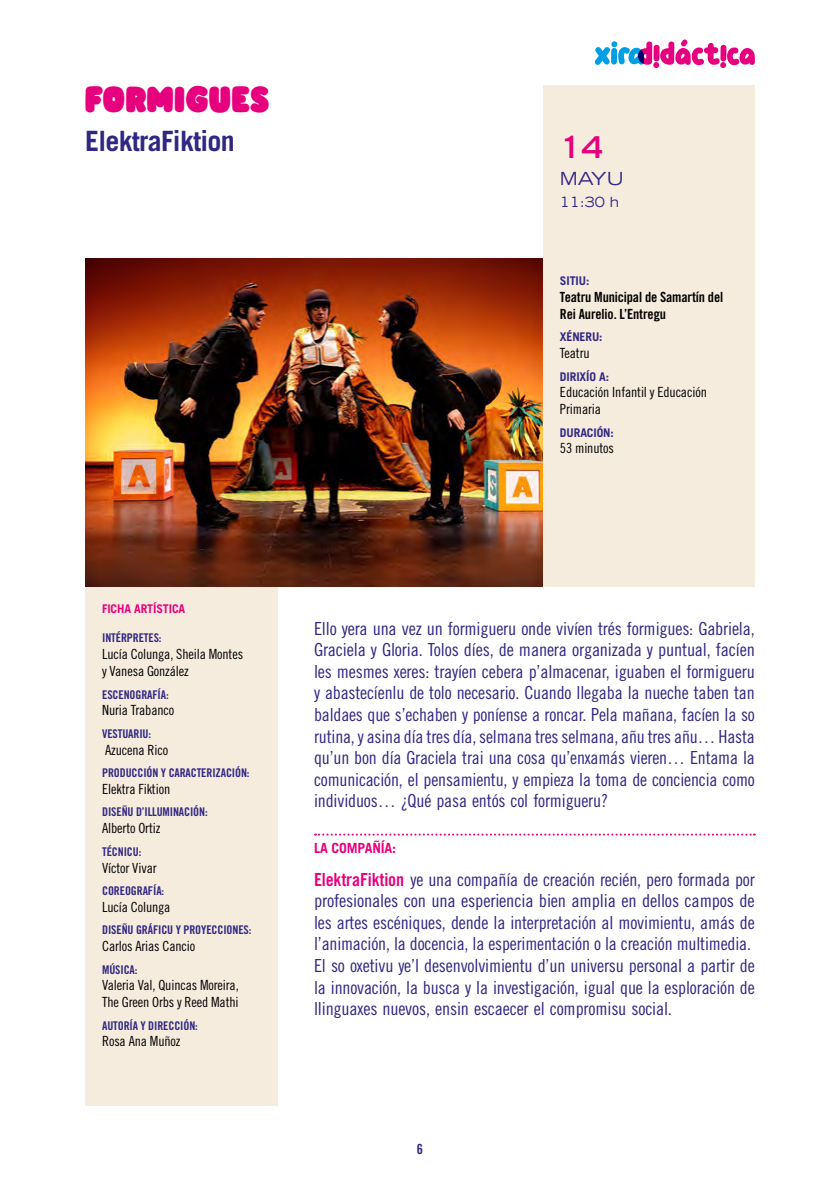
<style>
.page{position:relative;width:840px;height:1191px;background:#fff}
.page>*{position:absolute;margin:0;border:0;box-sizing:border-box;transform-origin:0 0}
.t1{font:900 36px "Knicknack";letter-spacing:.02em;color:#e6007d}
.t2{font:700 expanded 30px "Trade Gothic LT Std";color:#e6007d}
.t3{font:700 28px "Trade Gothic LT Std";letter-spacing:-.025em;color:#312783}
.t4{font:18px/21.6px "Trade Gothic LT Std Cn 18";letter-spacing:-.01em;color:#312783;text-align:justify}
.t5{font:expanded 18px "Trade Gothic LT Std";color:#312783}
.t6{font:14px/16.8px "Trade Gothic LT Std Cn 18";letter-spacing:-.01em;color:#000}
.t7{font:14px/16.8px "Trade Gothic LT Std Bd Cn 20";letter-spacing:-.01em;color:#000}
.t8{font:700 14px "Trade Gothic LT Std";letter-spacing:-.01em;color:#e6007d}
.t9{font:expanded 14px "Trade Gothic LT Std";color:#312783}
.t10{font:14px "Trade Gothic LT Std Bd Cn 20";color:#312783}
.t11{font:12px "Trade Gothic LT Std Bd Cn 20";letter-spacing:-.01em;color:#312783}
.t12{font:700 12px "Trade Gothic LT Std";letter-spacing:-.01em;color:#312783}
.t13{font:700 12px "Trade Gothic LT Std";letter-spacing:-.01em;color:#e6007d}
.s1{font-family:"Trade Gothic LT Std Bd Cn 20";color:#e6007d}
</style>
<div class="page">
<svg style="left:594px;top:39px;width:160px;height:29px"></svg>
<div style="left:85px;top:587px;width:193px;height:519px;background:#f6ecde"></div>
<svg style="left:315px;top:833px;width:439px;height:2px"></svg>
<div style="left:542px;top:85px;width:212px;height:173px;background:#f6ecde"></div>
<div style="left:542px;top:258px;width:212px;height:329px;background:#f6ecde"></div>
<img style="left:85px;top:258px;width:457px;height:329px">
<h1 class="t1" style="left:85px;top:72px;width:185px">FORMIGUES</h1>
<h3 class="t3" style="left:85px;top:124px;width:151px">ElektraFiktion</h3>
<h2 class="t2" style="left:559px;top:127px;width:45px">14</h2>
<p class="t5" style="left:559px;top:166px;width:65px">MAYU</p>
<p class="t9" style="left:559px;top:193px;width:61px">11:30 h</p>
<p class="t12" style="left:559px;top:273px;width:31px">SITIU:</p>
<p class="t7" style="left:559px;top:288px;width:165px">Teatru Municipal de Samartín del<br>Rei Aurelio. L’Entregu</p>
<p class="t12" style="left:559px;top:329px;width:44px">XÉNERU:</p>
<p class="t6" style="left:559px;top:344px;width:31px">Teatru</p>
<p class="t12" style="left:559px;top:369px;width:50px">DIRIXÍO A:</p>
<p class="t6" style="left:559px;top:384px;width:148px">Educación Infantil y Educación<br>Primaria</p>
<p class="t12" style="left:559px;top:425px;width:55px">DURACIÓN:</p>
<p class="t6" style="left:559px;top:440px;width:55px">53 minutos</p>
<p class="t13" style="left:102px;top:601px;width:85px">FICHA ARTÍSTICA</p>
<p class="t11" style="left:102px;top:631px;width:61px">INTÉRPRETES:</p>
<p class="t6" style="left:102px;top:645px;width:142px">Lucía Colunga, Sheila Montes y Vanesa González</p>
<p class="t11" style="left:102px;top:687px;width:68px">ESCENOGRAFÍA:</p>
<p class="t6" style="left:102px;top:702px;width:74px">Nuria Trabanco</p>
<p class="t11" style="left:102px;top:726px;width:50px">VESTUARIU:</p>
<p class="t6" style="left:105px;top:741px;width:64px">Azucena Rico</p>
<p class="t11" style="left:102px;top:765px;width:149px">PRODUCCIÓN Y CARACTERIZACIÓN:</p>
<p class="t6" style="left:102px;top:780px;width:70px">Elektra Fiktion</p>
<p class="t11" style="left:102px;top:805px;width:107px">DISEÑU D’ILLUMINACIÓN:</p>
<p class="t6" style="left:102px;top:819px;width:60px">Alberto Ortiz</p>
<p class="t11" style="left:102px;top:844px;width:41px">TÉCNICU:</p>
<p class="t6" style="left:102px;top:859px;width:56px">Víctor Vivar</p>
<p class="t11" style="left:102px;top:883px;width:63px">COREOGRAFÍA:</p>
<p class="t6" style="left:102px;top:898px;width:70px">Lucía Colunga</p>
<p class="t11" style="left:102px;top:922px;width:151px">DISEÑU GRÁFICU Y PROYECCIONES:</p>
<p class="t6" style="left:102px;top:937px;width:95px">Carlos Arias Cancio</p>
<p class="t11" style="left:102px;top:962px;width:37px">MÚSICA:</p>
<p class="t6" style="left:102px;top:976px;width:138px">Valeria Val, Quincas Moreira,<br>The Green Orbs y Reed Mathi</p>
<p class="t11" style="left:102px;top:1018px;width:97px">AUTORÍA Y DIRECCIÓN:</p>
<p class="t6" style="left:102px;top:1033px;width:80px">Rosa Ana Muñoz</p>
<p class="t4" style="left:314px;top:617px;width:442px">Ello yera una vez un formigueru onde vivíen trés formigues: Gabriela, Graciela y Gloria. Tolos díes, de manera organizada y puntual, facíen les mesmes xeres: trayíen cebera p’almacenar, iguaben el formigueru y abastecíenlu de tolo necesario. Cuando llegaba la nueche taben tan baldaes que s’echaben y poníense a roncar. Pela mañana, facíen la so rutina, y asina día tres día, selmana tres selmana, añu tres añu… Hasta qu’un bon día Graciela trai una cosa qu’enxamás vieren… Entama la comunicación, el pensamientu, y empieza la toma de conciencia como individuos… ¿Qué pasa entós col formigueru?</p>
<p class="t8" style="left:314px;top:839px;width:83px">LA COMPAÑÍA:</p>
<p class="t4" style="left:314px;top:868px;width:442px;text-align:left"><span class="s1">ElektraFiktion</span> ye una compañía de creación recién, pero formada por profesionales con una esperiencia bien amplia en dellos campos de les artes escéniques, dende la interpretación al movimientu, amás de l’animación, la docencia, la esperimentación o la creación multimedia.<br>El so oxetivu ye’l desenvolvimientu d’un universu personal a partir de la innovación, la busca y la investigación, igual que la esploración de llinguaxes nuevos, ensin escaecer el compromisu social.</p>
<p class="t10" style="left:416px;top:1140px;width:8px">6</p>
</div>
